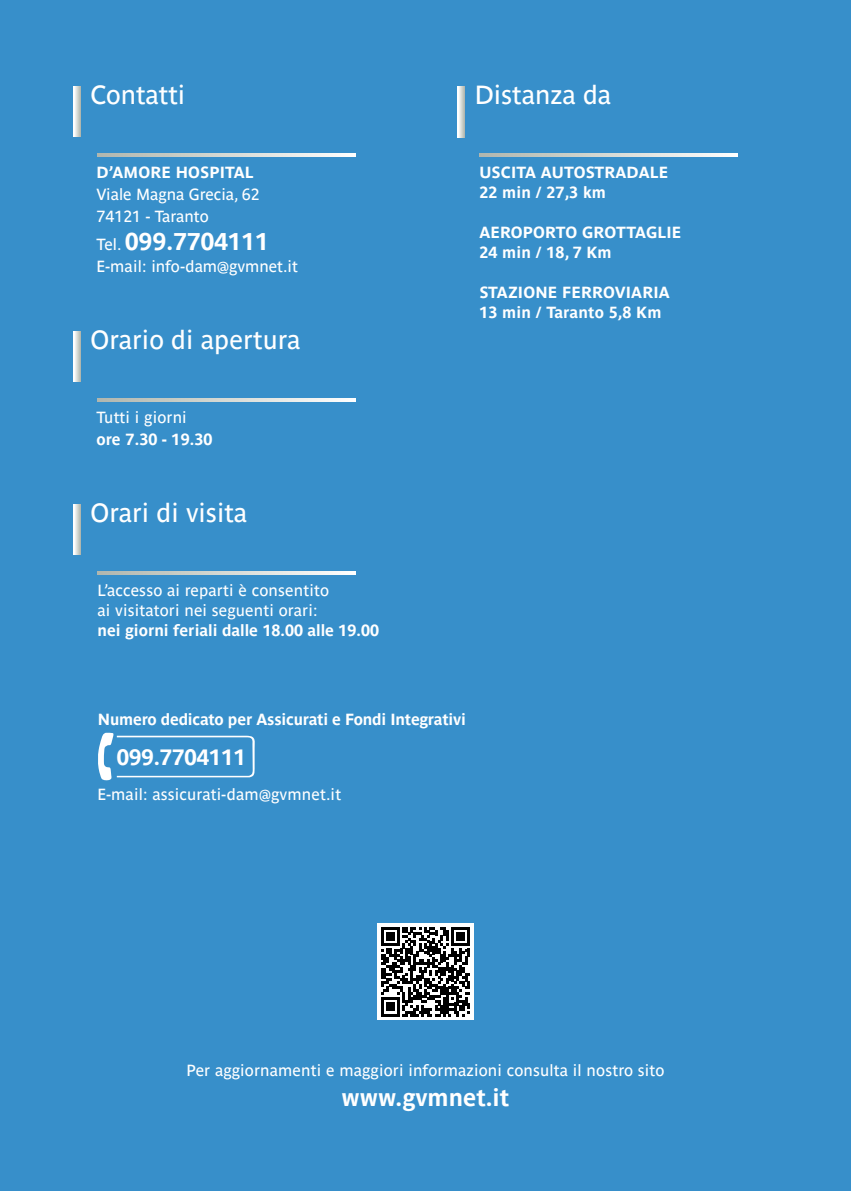
<style>
.page{position:relative;width:851px;height:1191px;background:#fff}
.page>*{position:absolute;margin:0;border:0;box-sizing:border-box;transform-origin:0 0}
.t1{font:26px "Parisine Ptf";color:#fff}
.t2{font:700 24px "Parisine Ptf";letter-spacing:.005em;color:#fff}
.t3{font:700 22px "Parisine Ptf";color:#fff}
.t4{font:16px/22px "Parisine Ptf";letter-spacing:.01em;color:#fff}
.t5{font:700 16px/20px "Parisine Ptf";color:#fff}
.s1{font-weight:400;font-size:16px}
</style>
<div class="page">
<div style="left:0;top:0;width:850px;height:1191px;background:#378fca"></div>
<svg style="left:74px;top:331px;width:6px;height:51px"></svg>
<svg style="left:97px;top:398px;width:258px;height:3px"></svg>
<svg style="left:74px;top:86px;width:6px;height:51px"></svg>
<svg style="left:97px;top:153px;width:258px;height:3px"></svg>
<svg style="left:458px;top:86px;width:6px;height:51px"></svg>
<svg style="left:479px;top:153px;width:258px;height:4px"></svg>
<svg style="left:74px;top:504px;width:6px;height:51px"></svg>
<svg style="left:97px;top:571px;width:258px;height:3px"></svg>
<svg style="left:98px;top:732px;width:157px;height:48px"></svg>
<div style="left:377px;top:923px;width:96px;height:97px;background:#fff"></div>
<svg style="left:381px;top:927px;width:89px;height:89px"></svg>
<h1 class="t1" style="left:91px;top:76px;width:96px">Contatti</h1>
<p class="t5" style="left:96px;top:160px;width:159px">D’AMORE HOSPITAL</p>
<p class="t4" style="left:96px;top:181px;width:165px">Viale Magna Grecia, 62<br>74121 - Taranto</p>
<h2 class="t2" style="left:96px;top:223px;width:174px"><span class="s1">Tel.</span> 099.7704111</h2>
<p class="t4" style="left:96px;top:253px;width:203px">E-mail: info-dam@gvmnet.it</p>
<h1 class="t1" style="left:91px;top:321px;width:211px">Orario di apertura</h1>
<p class="t4" style="left:96px;top:404px;width:92px">Tutti i giorni</p>
<p class="t5" style="left:96px;top:427px;width:118px">ore 7.30 - 19.30</p>
<h1 class="t1" style="left:91px;top:493px;width:158px">Orari di visita</h1>
<p class="t4" style="left:97px;top:579px;width:233px;line-height:20px">L’accesso ai reparti è consentito ai visitatori nei seguenti orari:</p>
<p class="t5" style="left:97px;top:619px;width:283px">nei giorni feriali dalle 18.00 alle 19.00</p>
<h1 class="t1" style="left:474px;top:76px;width:138px">Distanza da</h1>
<p class="t5" style="left:479px;top:161px;width:190px">USCITA AUTOSTRADALE<br>22 min / 27,3 km</p>
<p class="t5" style="left:479px;top:221px;width:203px">AEROPORTO GROTTAGLIE<br>24 min / 18, 7 Km</p>
<p class="t5" style="left:479px;top:281px;width:192px">STAZIONE FERROVIARIA<br>13 min / Taranto 5,8 Km</p>
<p class="t5" style="left:98px;top:707px;width:369px">Numero dedicato per Assicurati e Fondi Integrativi</p>
<h3 class="t3" style="left:117px;top:740px;width:131px">099.7704111</h3>
<p class="t4" style="left:97px;top:782px;width:245px">E-mail: assicurati-dam@gvmnet.it</p>
<p class="t4" style="left:186px;top:1057px;width:479px">Per aggiornamenti e maggiori informazioni consulta il nostro sito</p>
<h2 class="t2" style="left:341px;top:1079px;width:169px">www.gvmnet.it</h2>
</div>
